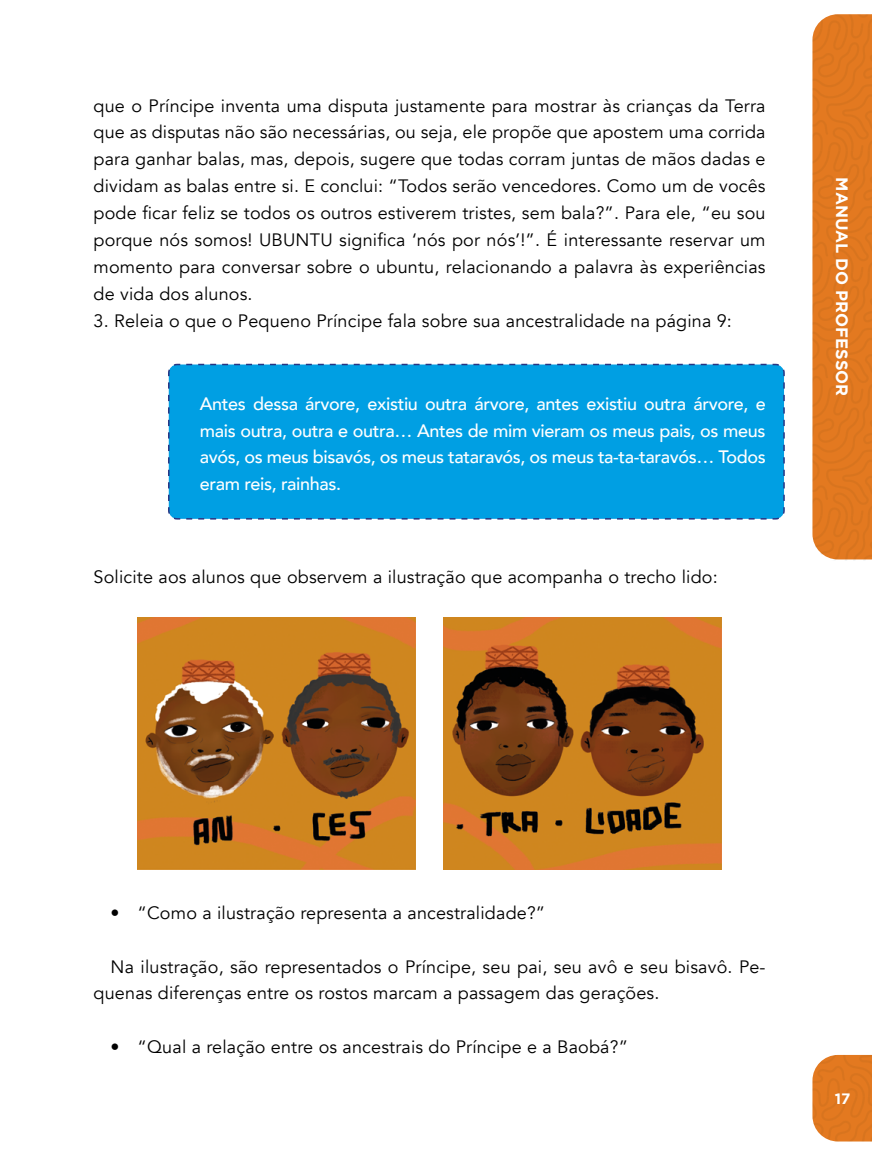
<style>
.page{position:relative;width:872px;height:1170px;background:#fff}
.page>*{position:absolute;margin:0;border:0;box-sizing:border-box;transform-origin:0 0}
.t1{font:500 18px/26.5px "Avenir";letter-spacing:-.02em;color:#fff;text-align:justify}
.t2{font:17.85px/26.8px "Avenir";letter-spacing:.01em;color:#000;text-align:justify}
.t3{font:700 16.5px "Gotham";color:#fff}
.t4{font:700 15px "Gotham";color:#fff}
</style>
<div class="page">
<div style="left:812px;top:14px;width:60px;height:547px;background:#e37920"></div>
<div style="left:812px;top:1054px;width:60px;height:87px;background:#e37920"></div>
<div style="left:168px;top:363px;width:617px;height:157px;background:#009fe3"></div>
<img style="left:137px;top:617px;width:278px;height:252px">
<img style="left:444px;top:617px;width:277px;height:252px">
<p class="t2" style="left:94px;top:92px;width:673px">que o Príncipe inventa uma disputa justamente para mostrar às crianças da Terra que as disputas não são necessárias, ou seja, ele propõe que apostem uma corrida para ganhar balas, mas, depois, sugere que todas corram juntas de mãos dadas e dividam as balas entre si. E conclui: “Todos serão vencedores. Como um de vocês pode ficar feliz se todos os outros estiverem tristes, sem bala?”. Para ele, “eu sou porque nós somos! UBUNTU significa ‘nós por nós’!”. É interessante reservar um momento para conversar sobre o ubuntu, relacionando a palavra às experiências de vida dos alunos.</p>
<p class="t2" style="left:94px;top:307px;width:640px">3. Releia o que o Pequeno Príncipe fala sobre sua ancestralidade na página 9:</p>
<p class="t1" style="left:200px;top:389px;width:567px">Antes dessa árvore, existiu outra árvore, antes existiu outra árvore, e mais outra, outra e outra… Antes de mim vieram os meus pais, os meus avós, os meus bisavós, os meus tataravós, os meus ta-ta-taravós… Todos eram reis, rainhas.</p>
<p class="t2" style="left:94px;top:564px;width:625px">Solicite aos alunos que observem a ilustração que acompanha o trecho lido:</p>
<p class="t3" style="left:851px;top:177px;width:220px;rotate:90deg">MANUAL DO PROFESSOR</p>
<p class="t2" style="left:111px;top:899px;width:436px">• “Como a ilustração representa a ancestralidade?”</p>
<p class="t2" style="left:94px;top:953px;width:673px;text-indent:17px">Na ilustração, são representados o Príncipe, seu pai, seu avô e seu bisavô. Pe&shy;quenas diferenças entre os rostos marcam a passagem das gerações.</p>
<p class="t2" style="left:111px;top:1033px;width:519px">• “Qual a relação entre os ancestrais do Príncipe e a Baobá?”</p>
<p class="t4" style="left:835px;top:1089px;width:17px">17</p>
</div>
